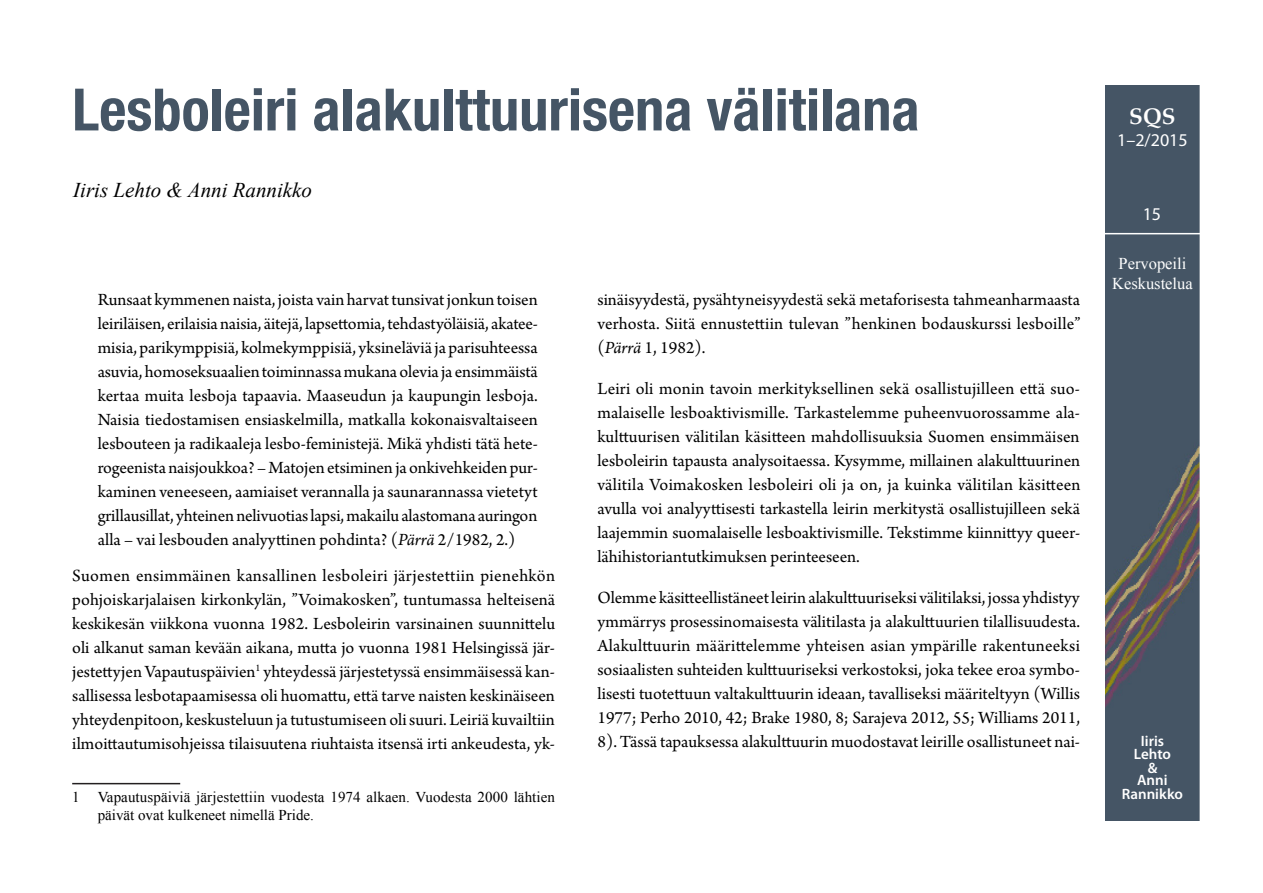
<style>
.page{position:relative;width:1263px;height:893px;background:#fff}
.page>*{position:absolute;margin:0;border:0;box-sizing:border-box;transform-origin:0 0}
.Pääotsikko_uusi_Helv{font:700 condensed 58.5px "Helvetica Neue";color:#455565}
.t1{font:700 22.5px "Palatino Linotype";color:#fff}
.Kirjoittaja{font:italic 21px "Times New Roman";color:#000}
.Leipateksti_suomi-ta{font:18px/24px "Arno Pro";color:#000;text-align:justify}
.Sitaatti{font:18px/24px "Arno Pro";color:#000;text-align:justify}
.Sivunumerot___lehtin{font:18px "Myriad Pro";color:#fff}
.t2{font:16.5px/19.8px "Times New Roman";color:#fff;text-align:center}
.Alaviitteet{font:15px/18px "Times New Roman";letter-spacing:.005em;color:#000}
.t3{font:600 15px/13.5px "Myriad Pro";color:#fff;text-align:center}
.s1{font-style:italic}
</style>
<div class="page">
<img style="left:1106px;top:85px;width:93px;height:736px">
<hr style="left:1103px;top:233px;width:100px;height:1px;background:#fff">
<hr style="left:72px;top:783px;width:108px;height:1px;background:#231f20">
<p class="Pääotsikko_uusi_Helv" style="left:72px;top:74px;width:849px">Lesboleiri alakulttuurisena välitilana</p>
<p class="Kirjoittaja" style="left:73px;top:176px;width:240px">Iiris Lehto &amp; Anni Rannikko</p>
<p class="Sitaatti" style="left:98px;top:288px;width:442px">Runsaat kymmenen naista, joista vain harvat tunsivat jonkun toisen leiriläisen, erilaisia naisia, äitejä, lapsettomia, tehdastyöläisiä, akatee&shy;misia, parikymppisiä, kolmekymppisiä, yksineläviä ja parisuhteessa asuvia, homoseksuaalien toiminnassa mukana olevia ja ensimmäistä kertaa muita lesboja tapaavia. Maaseudun ja kaupungin lesboja.<br>Naisia tiedostamisen ensiaskelmilla, matkalla kokonaisvaltaiseen lesbouteen ja radikaaleja lesbo-feministejä. Mikä yhdisti tätä hete&shy;rogeenista naisjoukkoa? – Matojen etsiminen ja onkivehkeiden pur&shy;kaminen veneeseen, aamiaiset verannalla ja saunarannassa vietetyt grillausillat, yhteinen nelivuotias lapsi, makailu alastomana auringon alla – vai lesbouden analyyttinen pohdinta? (<span class="s1">Pärrä</span> 2/1982, 2.)</p>
<p class="Leipateksti_suomi-ta" style="left:72px;top:565px;width:485px">Suomen ensimmäinen kansallinen lesboleiri järjestettiin pienehkön pohjoiskarjalaisen kirkonkylän, ”Voimakosken”, tuntumassa helteisenä keskikesän viikkona vuonna 1982. Lesboleirin varsinainen suunnittelu oli alkanut saman kevään aikana, mutta jo vuonna 1981 Helsingissä jär&shy;jestettyjen Vapautuspäivien<sup>1</sup> yhteydessä järjestetyssä ensimmäisessä kan&shy;sallisessa lesbotapaamisessa oli huomattu, että tarve naisten keskinäiseen yhteydenpitoon, keskusteluun ja tutustumiseen oli suuri. Leiriä kuvailtiin ilmoittautumisohjeissa tilaisuutena riuhtaista itsensä irti ankeudesta, yk-</p>
<p class="Alaviitteet" style="left:98px;top:787px;width:459px;text-indent:-26px">1 Vapautuspäiviä järjestettiin vuodesta 1974 alkaen. Vuodesta 2000 lähtien päivät ovat kulkeneet nimellä Pride.</p>
<p class="Sitaatti" style="left:597px;top:288px;width:484px">sinäisyydestä, pysähtyneisyydestä sekä metaforisesta tahmeanharmaasta verhosta. Siitä ennustettiin tulevan ”henkinen bodauskurssi lesboille” (<span class="s1">Pärrä</span> 1, 1982).</p>
<p class="Leipateksti_suomi-ta" style="left:597px;top:377px;width:484px">Leiri oli monin tavoin merkityksellinen sekä osallistujilleen että suo&shy;malaiselle lesboaktivismille. Tarkastelemme puheenvuorossamme ala&shy;kulttuurisen välitilan käsitteen mahdollisuuksia Suomen ensimmäisen lesboleirin tapausta analysoitaessa. Kysymme, millainen alakulttuurinen välitila Voimakosken lesboleiri oli ja on, ja kuinka välitilan käsitteen avulla voi analyyttisesti tarkastella leirin merkitystä osallistujilleen sekä laajemmin suomalaiselle lesboaktivismille. Tekstimme kiinnittyy queer&shy;lähihistoriantutkimuksen perinteeseen.</p>
<p class="Leipateksti_suomi-ta" style="left:597px;top:586px;width:484px">Olemme käsitteellistäneet leirin alakulttuuriseksi välitilaksi, jossa yhdistyy ymmärrys prosessinomaisesta välitilasta ja alakulttuurien tilallisuudesta.<br>Alakulttuurin määrittelemme yhteisen asian ympärille rakentuneeksi sosiaalisten suhteiden kulttuuriseksi verkostoksi, joka tekee eroa symbo&shy;lisesti tuotettuun valtakulttuurin ideaan, tavalliseksi määriteltyyn (Willis 1977; Perho 2010, 42; Brake 1980, 8; Sarajeva 2012, 55; Williams 2011, 8). Tässä tapauksessa alakulttuurin muodostavat leirille osallistuneet nai-</p>
<p class="t1" style="left:1129px;top:101px;width:48px">SQS</p>
<p class="Sivunumerot___lehtin" style="left:1117px;top:129px;width:72px">1–2/2015</p>
<p class="Sivunumerot___lehtin" style="left:1143px;top:203px;width:20px">15</p>
<p class="t2" style="left:1112px;top:253px;width:82px">Pervopeili<br>Keskustelua</p>
<p class="t3" style="left:1134px;top:733px;width:39px">Iiris<br>Lehto &amp;</p>
<p class="t3" style="left:1122px;top:773px;width:63px">Anni<br>Rannikko</p>
</div>
